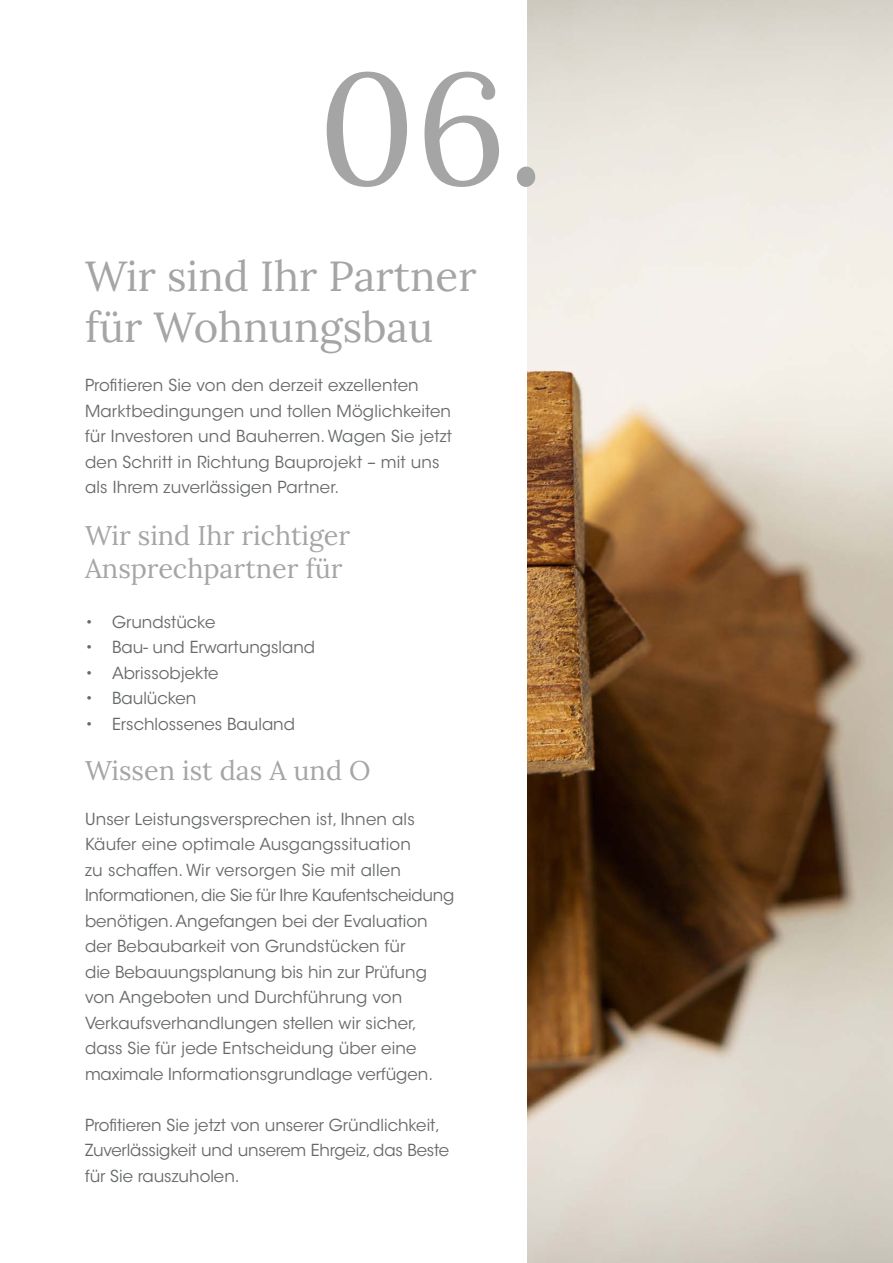
<style>
.page{position:relative;width:893px;height:1263px;background:#fff}
.page>*{position:absolute;margin:0;border:0;box-sizing:border-box;transform-origin:0 0}
.t1{font:157.5px "Lora";color:#a5a5a6}
.t2{font:42px/50.4px "Lora";color:#a5a5a6}
.t3{font:27px/32.4px "Lora";color:#a5a5a6}
.t4{font:16.5px/25.5px "ITC Avant Garde Std";color:#66696a}
</style>
<div class="page">
<img style="left:527px;top:0;width:366px;height:1263px">
<h1 class="t1" style="left:318px;top:9px;width:229px">06.</h1>
<h2 class="t2" style="left:85px;top:249px;width:393px">Wir sind Ihr Partner für Wohnungsbau</h2>
<p class="t4" style="left:85px;top:373px;width:368px">Profitieren Sie von den derzeit exzellenten Marktbedingungen und tollen Möglichkeiten für Investoren und Bauherren. Wagen Sie jetzt den Schritt in Richtung Bauprojekt – mit uns als Ihrem zuverlässigen Partner.</p>
<h3 class="t3" style="left:85px;top:518px;width:267px">Wir sind Ihr richtiger<br>Ansprechpartner für</h3>
<p class="t4" style="left:85px;top:609px;width:132px">• Grundstücke</p>
<p class="t4" style="left:85px;top:635px;width:232px">• Bau- und Erwartungsland</p>
<p class="t4" style="left:85px;top:660px;width:135px">• Abrissobjekte</p>
<p class="t4" style="left:85px;top:686px;width:113px">• Baulücken</p>
<p class="t4" style="left:85px;top:711px;width:212px">• Erschlossenes Bauland</p>
<h3 class="t3" style="left:85px;top:752px;width:287px">Wissen ist das A und O</h3>
<p class="t4" style="left:85px;top:806px;width:371px">Unser Leistungsversprechen ist, Ihnen als Käufer eine optimale Ausgangssituation<br>zu schaffen. Wir versorgen Sie mit allen Informationen, die Sie für Ihre Kaufentscheidung benötigen. Angefangen bei der Evaluation der Bebaubarkeit von Grundstücken für<br>die Bebauungsplanung bis hin zur Prüfung von Angeboten und Durchführung von Verkaufsverhandlungen stellen wir sicher, dass Sie für jede Entscheidung über eine maximale Informationsgrundlage verfügen.</p>
<p class="t4" style="left:85px;top:1112px;width:365px">Profitieren Sie jetzt von unserer Gründlichkeit,<br>Zuverlässigkeit und unserem Ehrgeiz, das Beste für Sie rauszuholen.</p>
</div>
